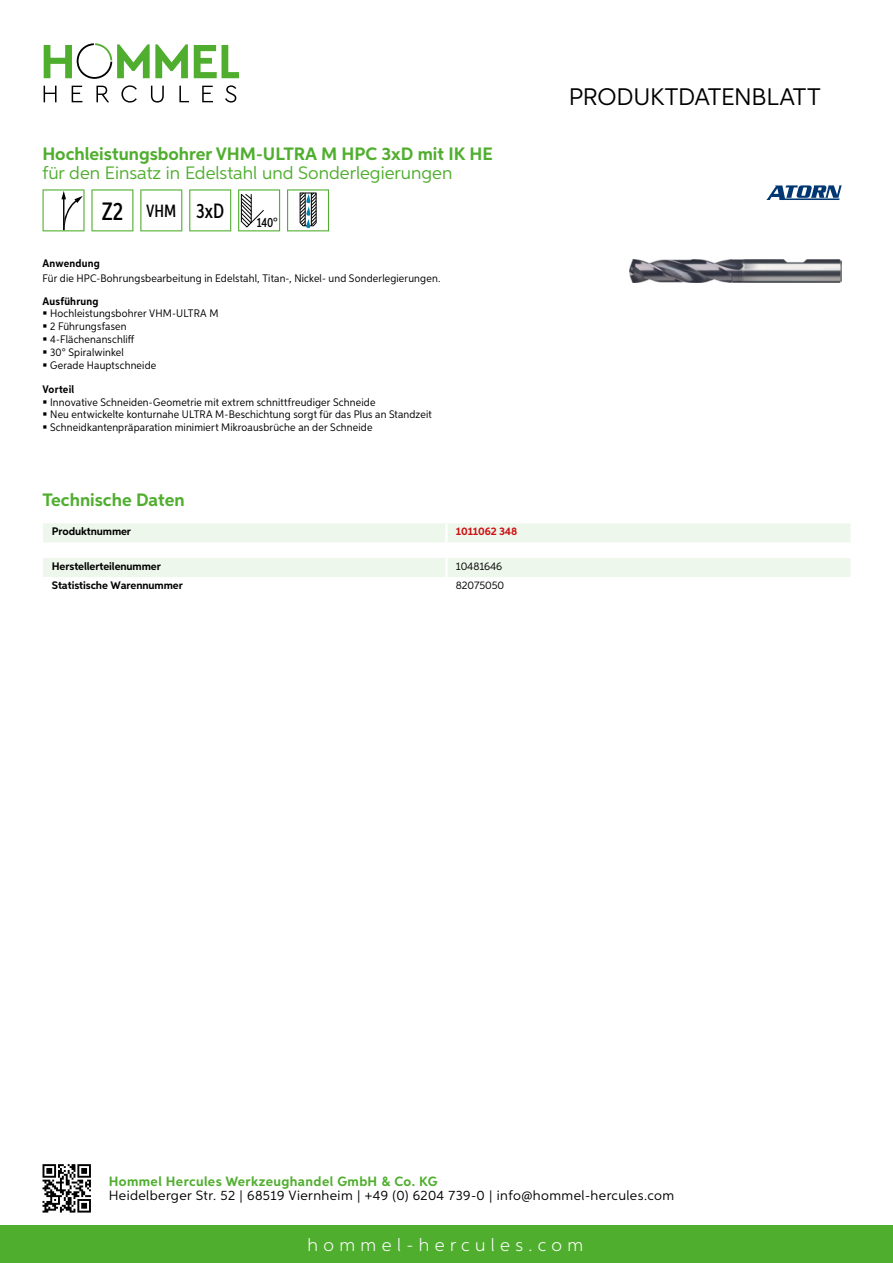
<style>
.page{position:relative;width:893px;height:1263px;background:#fff}
.page>*{position:absolute;margin:0;border:0;box-sizing:border-box;transform-origin:0 0}
.t1{font:24px "Aspira";letter-spacing:-.01em;color:#000}
.t2{font:700 18px "Aspira";color:#50ae2f}
.t3{font:18px "Aspira";color:#50ae2f}
.t4{font:300 18px "Aspira";letter-spacing:.3em;color:#fff}
.t5{font:500 17.85px "Aspira XX Nar";color:#000}
.t6{font:13.5px "Aspira";letter-spacing:.03em;color:#000}
.t7{font:700 13.5px "Aspira";letter-spacing:.03em;color:#50ae2f}
.t8{font:500 13.35px "Aspira XX Nar";color:#000}
.t9{font:10.95px/12.8px "Aspira Nar";letter-spacing:.015em;color:#000}
.t10{font:700 10.95px "Aspira";letter-spacing:-.01em;color:#000}
.t11{font:700 10.95px "Aspira Nar";letter-spacing:.02em;color:#000}
.t12{font:10.95px "Aspira";letter-spacing:-.01em;color:#000}
.t13{font:700 10.95px "Aspira";letter-spacing:-.01em;color:#cd1013}
.s1{font-size:25.2px}
.s2{font-size:20.7px}
</style>
<div class="page">
<div style="left:0;top:1226px;width:893px;height:37px;background:#50ae2f"></div>
<svg style="left:43px;top:1164px;width:48px;height:48px"></svg>
<svg style="left:194px;top:45px;width:45px;height:33px"></svg>
<svg style="left:44px;top:43px;width:144px;height:36px"></svg>
<svg style="left:44px;top:86px;width:13px;height:16px"></svg>
<svg style="left:72px;top:86px;width:10px;height:16px"></svg>
<svg style="left:96px;top:86px;width:13px;height:16px"></svg>
<svg style="left:121px;top:85px;width:16px;height:18px"></svg>
<svg style="left:151px;top:86px;width:13px;height:17px"></svg>
<svg style="left:179px;top:86px;width:10px;height:16px"></svg>
<svg style="left:202px;top:86px;width:11px;height:16px"></svg>
<svg style="left:225px;top:85px;width:11px;height:18px"></svg>
<div style="left:43px;top:523px;width:807px;height:19px;background:#eef7eb"></div>
<hr style="left:445px;top:523px;width:3px;height:19px;background:#fff">
<div style="left:43px;top:558px;width:807px;height:19px;background:#eef7eb"></div>
<svg style="left:43px;top:189px;width:42px;height:42px"></svg>
<svg style="left:91px;top:189px;width:42px;height:42px"></svg>
<svg style="left:140px;top:189px;width:42px;height:42px"></svg>
<svg style="left:189px;top:189px;width:42px;height:42px"></svg>
<svg style="left:238px;top:189px;width:42px;height:42px"></svg>
<svg style="left:287px;top:189px;width:42px;height:42px"></svg>
<img style="left:629px;top:259px;width:213px;height:24px">
<svg style="left:766px;top:185px;width:76px;height:15px"></svg>
<h2 class="t2" style="left:43px;top:142px;width:452px">Hochleistungsbohrer VHM-ULTRA M HPC 3xD mit IK HE</h2>
<h2 class="t3" style="left:43px;top:162px;width:411px">für den Einsatz in Edelstahl und Sonderlegierungen</h2>
<h3 class="t5" style="left:102px;top:200px;width:124px"><span class="s1">Z2</span> VHM <span class="s2">3xD</span></h3>
<p class="t8" style="left:257px;top:215px;width:22px">140°</p>
<p class="t11" style="left:43px;top:257px;width:59px">Anwendung</p>
<p class="t9" style="left:43px;top:272px;width:399px">Für die HPC-Bohrungsbearbeitung in Edelstahl, Titan-, Nickel- und Sonderlegierungen.</p>
<p class="t11" style="left:43px;top:294px;width:58px">Ausführung</p>
<p class="t9" style="left:50px;top:307px;width:170px">Hochleistungsbohrer VHM-ULTRA M<br>2 Führungsfasen<br>4-Flächenanschliff<br>30° Spiralwinkel<br>Gerade Hauptschneide</p>
<p class="t11" style="left:43px;top:382px;width:33px">Vorteil</p>
<p class="t9" style="left:50px;top:395px;width:383px">Innovative Schneiden-Geometrie mit extrem schnittfreudiger Schneide<br>Neu entwickelte konturnahe ULTRA M-Beschichtung sorgt für das Plus an Standzeit<br>Schneidkantenpräparation minimiert Mikroausbrüche an der Schneide</p>
<h2 class="t2" style="left:43px;top:489px;width:144px">Technische Daten</h2>
<p class="t10" style="left:52px;top:525px;width:81px">Produktnummer</p>
<p class="t13" style="left:456px;top:525px;width:63px">1011062 348</p>
<p class="t10" style="left:52px;top:559px;width:111px">Herstellerteilenummer</p>
<p class="t12" style="left:456px;top:559px;width:48px">10481646</p>
<p class="t10" style="left:52px;top:578px;width:132px">Statistische Warennummer</p>
<p class="t12" style="left:456px;top:578px;width:50px">82075050</p>
<h1 class="t1" style="left:569px;top:82px;width:253px">Produktdatenblatt</h1>
<p class="t7" style="left:109px;top:1172px;width:330px">Hommel Hercules Werkzeughandel GmbH &amp; Co. KG</p>
<p class="t6" style="left:109px;top:1187px;width:567px">Heidelberger Str. 52 | 68519 Viernheim | +49 (0) 6204 739-0 | info@hommel-hercules.com</p>
<h2 class="t4" style="left:307px;top:1234px;width:277px">hommel-hercules.com</h2>
</div>
